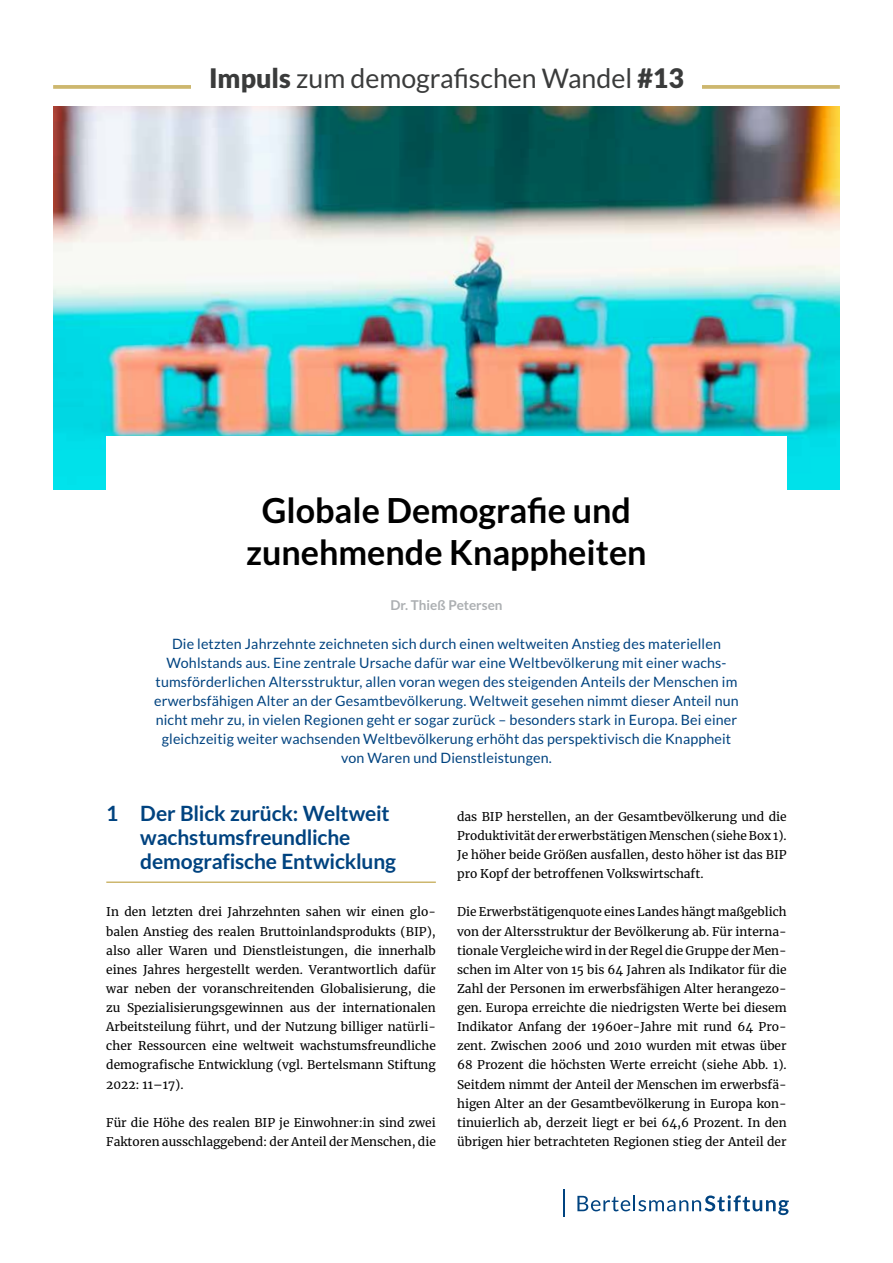
<style>
.page{position:relative;width:893px;height:1263px;background:#fff}
.page>*{position:absolute;margin:0;border:0;box-sizing:border-box;transform-origin:0 0}
.t1{font:700 34.5px/42px "Lato";color:#000;text-align:center}
.t2{font:27px "Lato";color:#3a3b3b}
.t3{font:700 21px/24px "Lato";letter-spacing:-.01em;color:#004380}
.t4{font:14.25px/19.2px "Lato";letter-spacing:.01em;color:#004380;text-align:center}
.t5{font:700 13.5px "Lato";color:#acafb2}
.t6{font:12px/19.2px "Merriweather";color:#000;text-align:justify}
.s1{font-weight:900}
</style>
<div class="page">
<svg style="left:53px;top:85px;width:787px;height:4px"></svg>
<svg style="left:577px;top:1195px;width:212px;height:20px"></svg>
<hr style="left:563px;top:1189px;width:2px;height:28px;background:#004380">
<img style="left:53px;top:106px;width:787px;height:383px">
<div style="left:106px;top:436px;width:681px;height:57px;background:#fff"></div>
<div style="left:191px;top:66px;width:511px;height:29px;background:#fff"></div>
<hr style="left:106px;top:881px;width:330px;height:2px;background:#cdb76e">
<h2 class="t2" style="left:209px;top:63px;width:476px"><span class="s1">Impuls</span> zum demografischen Wandel <span class="s1">#13</span></h2>
<h1 class="t1" style="left:246px;top:489px;width:402px">Globale Demografie und zunehmende Knappheiten</h1>
<p class="t5" style="left:390px;top:598px;width:114px">Dr. Thieß Petersen</p>
<p class="t4" style="left:154px;top:634px;width:586px">Die letzten Jahrzehnte zeichneten sich durch einen weltweiten Anstieg des materiellen Wohlstands aus. Eine zentrale Ursache dafür war eine Weltbevölkerung mit einer wachs&shy;tumsförderlichen Altersstruktur, allen voran wegen des steigenden Anteils der Menschen im erwerbsfähigen Alter an der Gesamtbevölkerung. Weltweit gesehen nimmt dieser Anteil nun nicht mehr zu, in vielen Regionen geht er sogar zurück – besonders stark in Europa. Bei einer gleichzeitig weiter wachsenden Weltbevölkerung erhöht das perspektivisch die Knappheit von Waren und Dienstleistungen.</p>
<h3 class="t3" style="left:140px;top:801px;width:257px;text-indent:-34px">1 Der Blick zurück: Weltweit wachstumsfreundliche demografische Entwicklung</h3>
<p class="t6" style="left:106px;top:902px;width:331px">In den letzten drei Jahrzehnten sahen wir einen glo&shy;balen Anstieg des realen Bruttoinlandsprodukts (BIP), also aller Waren und Dienstleistungen, die innerhalb eines Jahres hergestellt werden. Verantwortlich dafür war neben der voranschreitenden Globalisierung, die zu Spezialisierungsgewinnen aus der internationalen Arbeitsteilung führt, und der Nutzung billiger natürli&shy;cher Ressourcen eine weltweit wachstumsfreundliche demografische Entwicklung (vgl. Bertelsmann Stiftung 2022: 11–17).</p>
<p class="t6" style="left:106px;top:1112px;width:331px">Für die Höhe des realen BIP je Einwohner:in sind zwei<br>Faktoren ausschlaggebend: der Anteil der Menschen, die</p>
<p class="t6" style="left:457px;top:806px;width:331px">das BIP herstellen, an der Gesamtbevölkerung und die Produktivität der erwerbstätigen Menschen (siehe Box 1).<br>Je höher beide Größen ausfallen, desto höher ist das BIP pro Kopf der betroffenen Volkswirtschaft.</p>
<p class="t6" style="left:457px;top:902px;width:331px">Die Erwerbstätigenquote eines Landes hängt maßgeblich von der Altersstruktur der Bevölkerung ab. Für interna&shy;tionale Vergleiche wird in der Regel die Gruppe der Men&shy;schen im Alter von 15 bis 64 Jahren als Indikator für die Zahl der Personen im erwerbsfähigen Alter herangezo&shy;gen. Europa erreichte die niedrigsten Werte bei diesem Indikator Anfang der 1960er-Jahre mit rund 64 Pro&shy;zent. Zwischen 2006 und 2010 wurden mit etwas über 68 Prozent die höchsten Werte erreicht (siehe Abb. 1).<br>Seitdem nimmt der Anteil der Menschen im erwerbsfä&shy;higen Alter an der Gesamtbevölkerung in Europa kon&shy;tinuierlich ab, derzeit liegt er bei 64,6 Prozent. In den übrigen hier betrachteten Regionen stieg der Anteil der</p>
</div>
